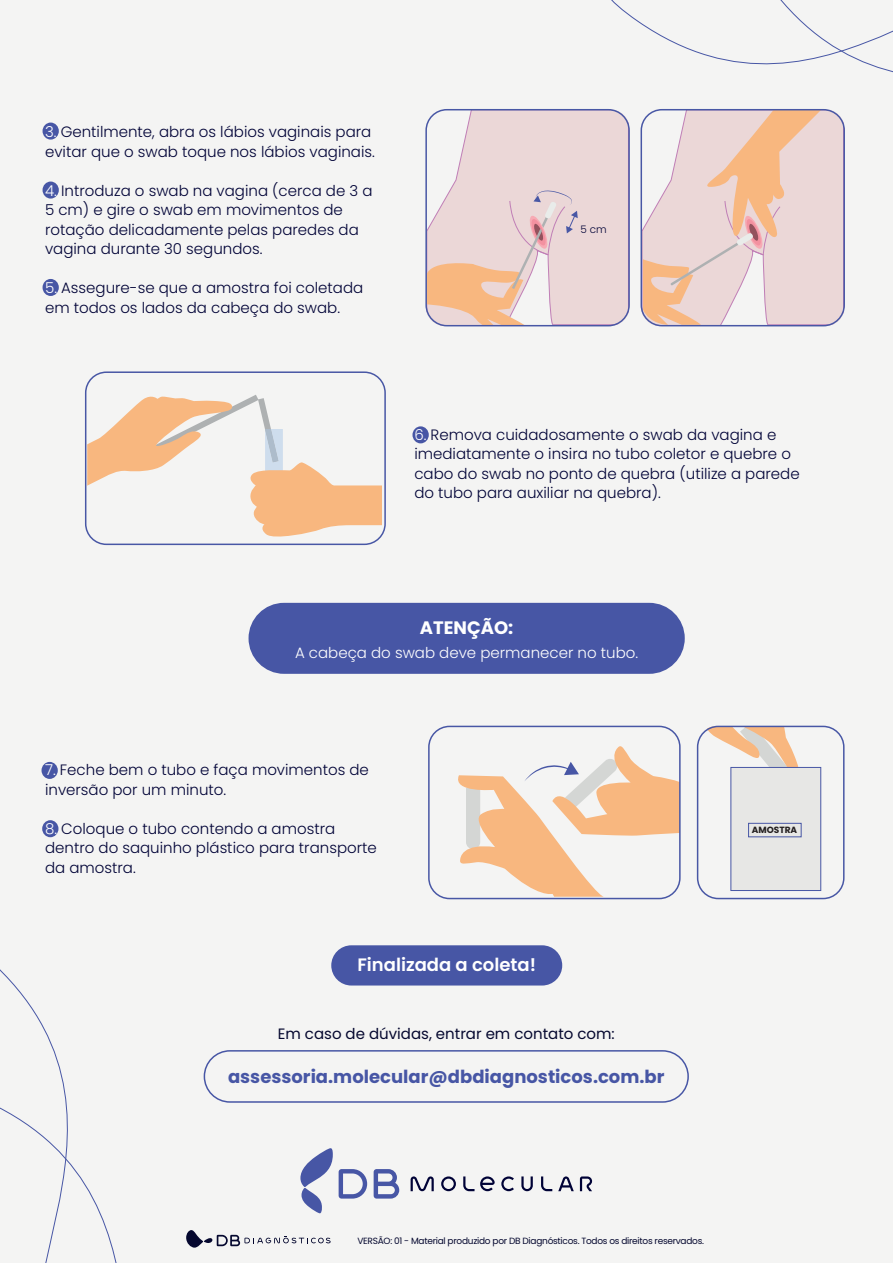
<style>
.page{position:relative;width:893px;height:1263px;background:#f4f4f3}
.page>*{position:absolute;margin:0;border:0;box-sizing:border-box;transform-origin:0 0}
.t1{font:700 18px "Poppins";color:#4756a5}
.t2{font:600 18px "Poppins";color:#fff}
.t3{font:700 18px "Poppins";color:#fff}
.t4{font:300 15px/19.5px "Poppins";color:#000236}
.t5{font:15px "Poppins";color:#05082f}
.t6{font:300 15px "Poppins";color:#fff}
.t7{font:300 10.35px "Poppins";color:#000236}
.t8{font:9px "Poppins";letter-spacing:-.03em;color:#05082f}
.t9{font:700 9px "Poppins";color:#231f20}
.s1{color:#fff}
</style>
<div class="page">
<div style="left:331px;top:945px;width:231px;height:40px;background:#4756a5;border-radius:20px"></div>
<svg style="left:480px;top:1176px;width:15px;height:15px"></svg>
<svg style="left:580px;top:1176px;width:12px;height:15px"></svg>
<svg style="left:441px;top:1176px;width:15px;height:15px"></svg>
<svg style="left:501px;top:1176px;width:13px;height:15px"></svg>
<svg style="left:521px;top:1176px;width:12px;height:15px"></svg>
<svg style="left:558px;top:1176px;width:16px;height:15px"></svg>
<svg style="left:414px;top:1176px;width:20px;height:15px"></svg>
<svg style="left:541px;top:1176px;width:11px;height:15px"></svg>
<svg style="left:463px;top:1176px;width:11px;height:15px"></svg>
<svg style="left:0;top:1084px;width:414px;height:179px"></svg>
<svg style="left:611px;top:0;width:130px;height:232px"></svg>
<svg style="left:741px;top:0;width:152px;height:327px"></svg>
<div style="left:204px;top:1050px;width:485px;height:53px;border:2px solid #4756a5;border-radius:26px"></div>
<div style="left:249px;top:603px;width:436px;height:71px;background:#4756a5;border-radius:35px"></div>
<svg style="left:641px;top:110px;width:203px;height:216px;background:#ecd2ca"></svg>
<div style="left:641px;top:109px;width:204px;height:217px;border:2px solid #4857a5;border-radius:21px"></div>
<svg style="left:426px;top:110px;width:203px;height:216px;background:#e9d3d0"></svg>
<div style="left:85px;top:371px;width:301px;height:174px;border:2px solid #4857a5;border-radius:21px"></div>
<svg style="left:87px;top:394px;width:295px;height:146px"></svg>
<div style="left:428px;top:726px;width:253px;height:173px;border:2px solid #4857a5;border-radius:21px"></div>
<svg style="left:451px;top:744px;width:229px;height:154px"></svg>
<svg style="left:700px;top:726px;width:99px;height:72px"></svg>
<div style="left:731px;top:767px;width:90px;height:124px;background:#e7e7e5;border:1px solid #4857a5"></div>
<div style="left:697px;top:726px;width:147px;height:173px;border:2px solid #4857a5;border-radius:21px"></div>
<div style="left:43px;top:123px;width:16px;height:17px;background:#4756a5;border-radius:50%"></div>
<div style="left:43px;top:182px;width:16px;height:17px;background:#4756a5;border-radius:50%"></div>
<div style="left:43px;top:279px;width:16px;height:17px;background:#4756a5;border-radius:50%"></div>
<div style="left:42px;top:762px;width:16px;height:17px;background:#4756a5;border-radius:50%"></div>
<div style="left:42px;top:820px;width:16px;height:17px;background:#4756a5;border-radius:50%"></div>
<div style="left:412px;top:426px;width:17px;height:17px;background:#4756a5;border-radius:50%"></div>
<div style="left:748px;top:823px;width:53px;height:14px;border:1px solid #4857a5"></div>
<svg style="left:186px;top:1230px;width:145px;height:17px"></svg>
<p class="t4" style="left:45px;top:122px;width:331px"><span class="s1">3.</span> Gentilmente, abra os lábios vaginais para evitar que o swab toque nos lábios vaginais.</p>
<p class="t4" style="left:45px;top:181px;width:329px"><span class="s1">4.</span> Introduza o swab na vagina (cerca de 3 a 5 cm) e gire o swab em movimentos de rotação delicadamente pelas paredes da vagina durante 30 segundos.</p>
<p class="t4" style="left:45px;top:278px;width:320px"><span class="s1">5.</span> Assegure-se que a amostra foi coletada em todos os lados da cabeça do swab.</p>
<p class="t7" style="left:580px;top:224px;width:28px">5 cm</p>
<p class="t4" style="left:414px;top:425px;width:387px"><span class="s1">6.</span> Remova cuidadosamente o swab da vagina e imediatamente o insira no tubo coletor e quebre o cabo do swab no ponto de quebra (utilize a parede do tubo para auxiliar na quebra).</p>
<p class="t3" style="left:420px;top:617px;width:95px">ATENÇÃO:</p>
<p class="t6" style="left:295px;top:644px;width:345px">A cabeça do swab deve permanecer no tubo.</p>
<p class="t4" style="left:45px;top:760px;width:325px"><span class="s1">7.</span> Feche bem o tubo e faça movimentos de inversão por um minuto.</p>
<p class="t4" style="left:45px;top:819px;width:333px"><span class="s1">8.</span> Coloque o tubo contendo a amostra dentro do saquinho plástico para transporte da amostra.</p>
<p class="t2" style="left:357px;top:954px;width:180px">Finalizada a coleta!</p>
<p class="t5" style="left:278px;top:1025px;width:338px">Em caso de dúvidas, entrar em contato com:</p>
<p class="t1" style="left:228px;top:1066px;width:438px">assessoria.molecular@dbdiagnosticos.com.br</p>
<p class="t9" style="left:752px;top:825px;width:47px">AMOSTRA</p>
<p class="t8" style="left:357px;top:1235px;width:348px">VERSÃO: 01 - Material produzido por DB Diagnósticos. Todos os direitos reservados.</p>
</div>
